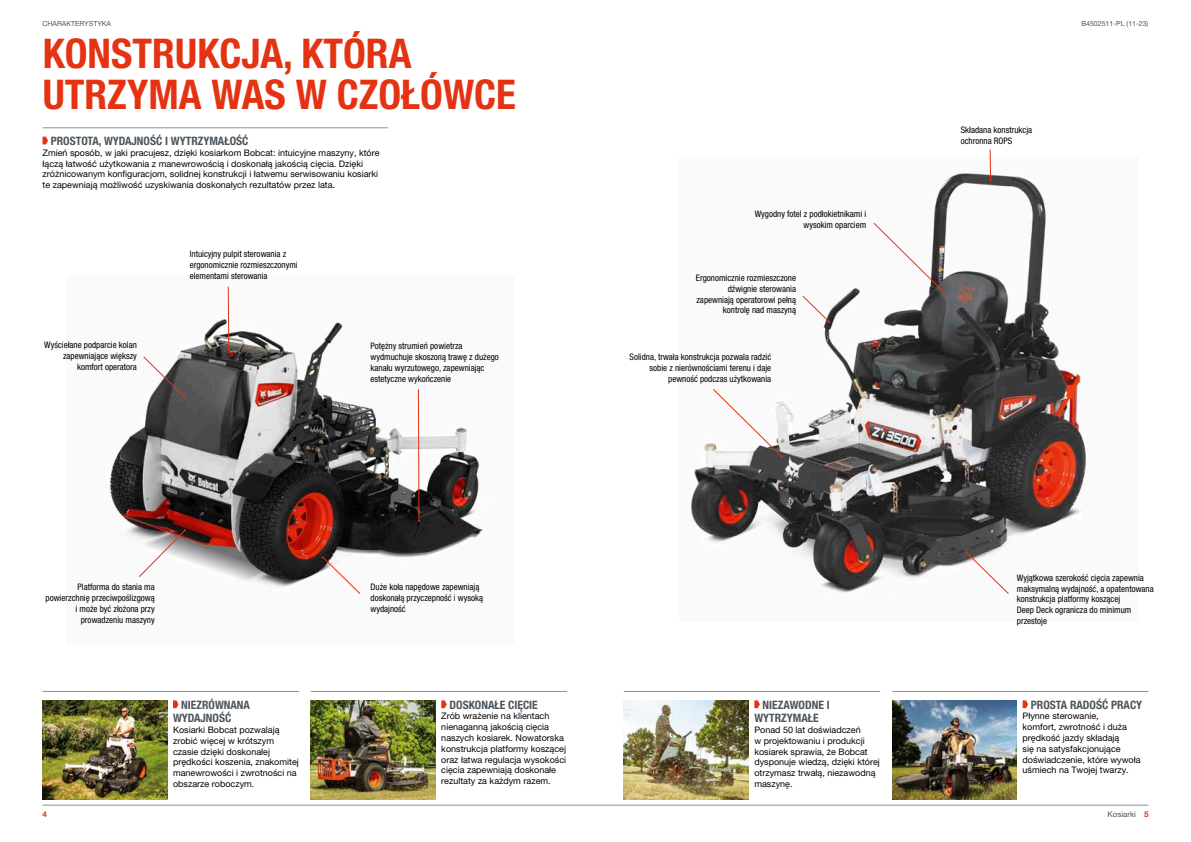
<style>
.page{position:relative;width:1191px;height:842px;background:#fff}
.page>*{position:absolute;margin:0;border:0;box-sizing:border-box;transform-origin:0 0}
.t1{font:700 condensed 41px/40.4px "Helvetica Neue LT Pro";color:#e43312}
.t2{font:700 condensed 11.6px/13.6px "Helvetica Neue LT Pro";color:#4c555c}
.t3{font:9px/10.8px "Helvetica Neue LT Pro";color:#000}
.t4{font:condensed 9px/10.8px "Helvetica Neue LT Pro";color:#000}
.t5{font:8px "Helvetica Neue LT Pro";color:#4c555c}
.t6{font:700 8px "Helvetica Neue LT Pro";color:#e43312}
.t7{font:7px "Helvetica Neue LT Pro";color:#4c555c}
.s1{font-weight:700;color:#e43312}
</style>
<div class="page">
<hr style="left:43px;top:805px;width:1105px;height:1px;background:#8b9296">
<img style="left:690px;top:172px;width:396px;height:422px">
<hr style="left:43px;top:691px;width:256px;height:1px;background:#8b9296">
<hr style="left:624px;top:691px;width:256px;height:1px;background:#8b9296">
<img style="left:624px;top:700px;width:124px;height:99px">
<hr style="left:311px;top:691px;width:256px;height:1px;background:#8b9296">
<img style="left:311px;top:700px;width:124px;height:99px">
<hr style="left:892px;top:691px;width:256px;height:1px;background:#8b9296">
<img style="left:43px;top:700px;width:124px;height:99px">
<img style="left:892px;top:700px;width:125px;height:99px">
<img style="left:105px;top:286px;width:378px;height:308px">
<svg style="left:754px;top:700px;width:6px;height:8px"></svg>
<svg style="left:441px;top:700px;width:6px;height:8px"></svg>
<svg style="left:173px;top:700px;width:5px;height:8px"></svg>
<hr style="left:43px;top:128px;width:345px;height:1px;background:#8b9296">
<svg style="left:43px;top:137px;width:5px;height:7px"></svg>
<svg style="left:1022px;top:700px;width:6px;height:8px"></svg>
<svg style="left:228px;top:286px;width:2px;height:65px"></svg>
<svg style="left:989px;top:149px;width:2px;height:32px"></svg>
<svg style="left:143px;top:357px;width:43px;height:41px"></svg>
<svg style="left:802px;top:296px;width:28px;height:27px"></svg>
<svg style="left:873px;top:223px;width:72px;height:70px"></svg>
<svg style="left:139px;top:529px;width:47px;height:48px"></svg>
<svg style="left:322px;top:556px;width:38px;height:38px"></svg>
<svg style="left:964px;top:551px;width:44px;height:43px"></svg>
<svg style="left:418px;top:389px;width:2px;height:133px"></svg>
<svg style="left:713px;top:389px;width:70px;height:69px"></svg>
<p class="t7" style="left:43px;top:19px;width:70px">CHARAKTERYSTYKA</p>
<h1 class="t1" style="left:43px;top:33px;width:475px">KONSTRUKCJA, KTÓRA<br>UTRZYMA WAS W CZOŁÓWCE</h1>
<p class="t2" style="left:51px;top:134px;width:199px">PROSTOTA, WYDAJNOŚĆ I WYTRZYMAŁOŚĆ</p>
<p class="t3" style="left:43px;top:147px;width:338px">Zmień sposób, w jaki pracujesz, dzięki kosiarkom Bobcat: intuicyjne maszyny, które łączą łatwość użytkowania z manewrowością i doskonałą jakością cięcia. Dzięki zróżnicowanym konfiguracjom, solidnej konstrukcji i łatwemu serwisowaniu kosiarki te zapewniają możliwość uzyskiwania doskonałych rezultatów przez lata.</p>
<p class="t4" style="left:190px;top:249px;width:110px">Intuicyjny pulpit sterowania z ergonomicznie rozmieszczonymi elementami sterowania</p>
<p class="t4" style="left:754px;top:208px;width:113px;text-align:right">Wygodny fotel z podłokietnikami i wysokim oparciem</p>
<p class="t4" style="left:696px;top:272px;width:102px;text-align:right">Ergonomicznie rozmieszczone dźwignie sterowania zapewniają operatorowi pełną kontrolę nad maszyną</p>
<p class="t4" style="left:44px;top:340px;width:94px;text-align:right">Wyściełane podparcie kolan zapewniające większy komfort operatora</p>
<p class="t4" style="left:370px;top:341px;width:130px">Potężny strumień powietrza wydmuchuje skoszoną trawę z dużego kanału wyrzutowego, zapewniając estetyczne wykończenie</p>
<p class="t4" style="left:629px;top:351px;width:143px;text-align:right">Solidna, trwała konstrukcja pozwala radzić sobie z nierównościami terenu i daje pewność podczas użytkowania</p>
<p class="t4" style="left:960px;top:125px;width:73px">Składana konstrukcja ochronna ROPS</p>
<p class="t7" style="left:1081px;top:19px;width:69px">B4502511-PL (11-23)</p>
<p class="t4" style="left:46px;top:581px;width:111px;text-align:right">Platforma do stania ma powierzchnię przeciwpoślizgową i może być złożona przy prowadzeniu maszyny</p>
<p class="t4" style="left:370px;top:581px;width:114px">Duże koła napędowe zapewniają doskonałą przyczepność i wysoką wydajność</p>
<p class="t4" style="left:1016px;top:572px;width:138px">Wyjątkowa szerokość cięcia zapewnia maksymalną wydajność, a opatentowana konstrukcja platformy koszącej<br>Deep Deck ogranicza do minimum przestoje</p>
<p class="t6" style="left:43px;top:809px;width:6px">4</p>
<p class="t2" style="left:173px;top:698px;width:79px;text-indent:8px">NIEZRÓWNANA<br>WYDAJNOŚĆ</p>
<p class="t3" style="left:173px;top:724px;width:127px">Kosiarki Bobcat pozwalają zrobić więcej w krótszym czasie dzięki doskonałej prędkości koszenia, znakomitej manewrowości i zwrotności na obszarze roboczym.</p>
<p class="t2" style="left:449px;top:698px;width:90px">DOSKONAŁE CIĘCIE</p>
<p class="t3" style="left:441px;top:711px;width:126px">Zrób wrażenie na klientach nienaganną jakością cięcia naszych kosiarek. Nowatorska konstrukcja platformy koszącej oraz łatwa regulacja wysokości cięcia zapewniają doskonałe rezultaty za każdym razem.</p>
<p class="t2" style="left:754px;top:698px;width:77px;text-indent:8px">NIEZAWODNE I<br>WYTRZYMAŁE</p>
<p class="t3" style="left:754px;top:724px;width:127px">Ponad 50 lat doświadczeń<br>w projektowaniu i produkcji kosiarek sprawia, że Bobcat dysponuje wiedzą, dzięki której otrzymasz trwałą, niezawodną maszynę.</p>
<p class="t2" style="left:1031px;top:698px;width:113px">PROSTA RADOŚĆ PRACY</p>
<p class="t3" style="left:1022px;top:711px;width:119px">Płynne sterowanie,<br>komfort, zwrotność i duża prędkość jazdy składają<br>się na satysfakcjonujące doświadczenie, które wywoła uśmiech na Twojej twarzy.</p>
<p class="t5" style="left:1107px;top:810px;width:43px">Kosiarki <span class="s1">5</span></p>
</div>
